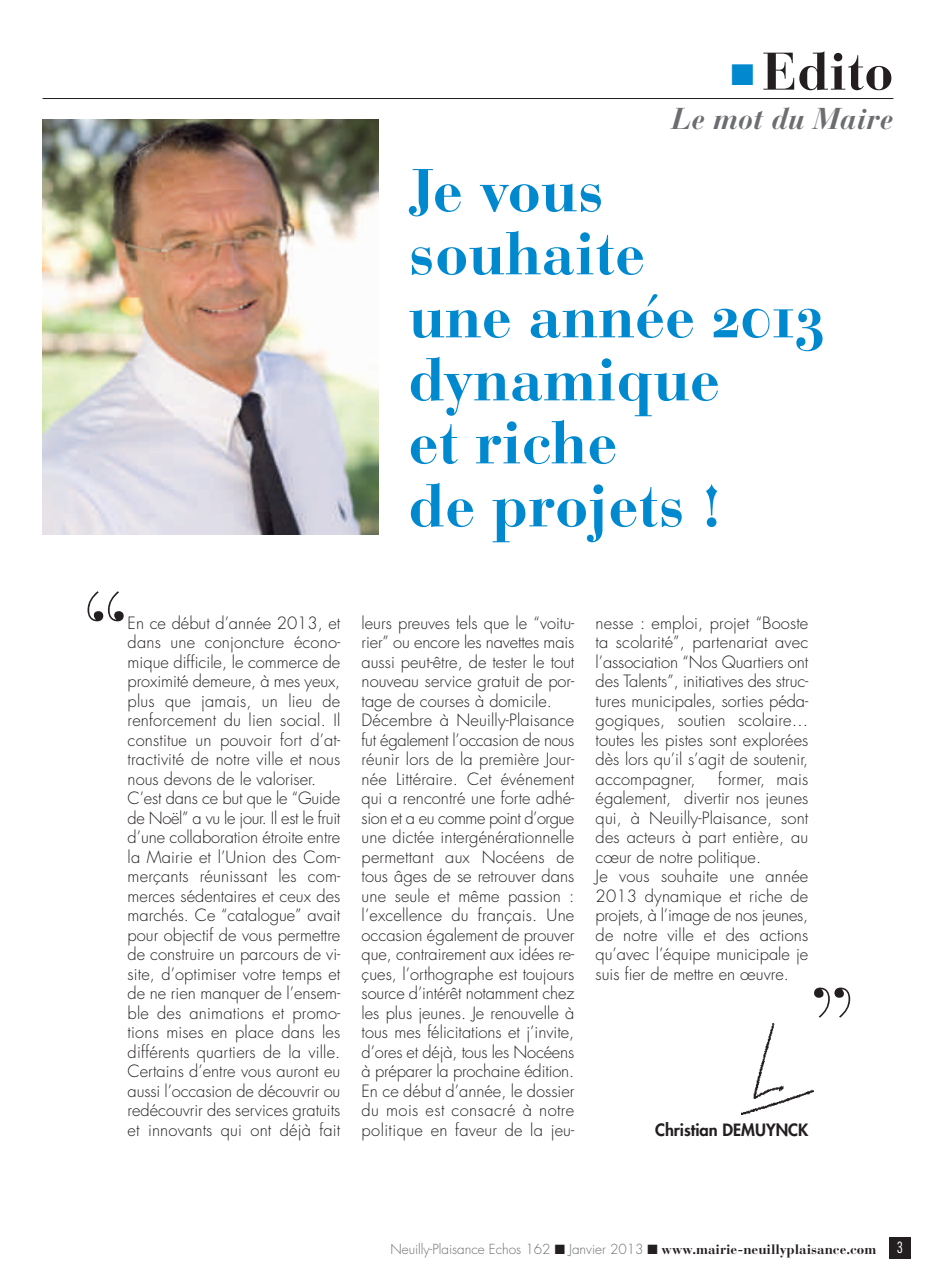
<style>
.page{position:relative;width:936px;height:1276px;background:#fff}
.page>*{position:absolute;margin:0;border:0;box-sizing:border-box;transform-origin:0 0}
.t1{font:105px "Bauer Bodoni Roman SC";color:#231f20}
.t2{font:60px/63px "Bauer Bodoni Bold Os F";color:#0089cf}
.t3{font:52.5px "Bauer Bodoni Bold Os F";color:#231f20}
.t4{font:30px "Bauer Bodoni Bold Italic Os F";color:#6c6d70}
.t5{font:300 16.5px/19.5px "Futura";color:#231f20}
.t6{font:800 16.5px "Futura";color:#231f20}
.t7{font:300 condensed 15px "Futura";color:#fff}
.t8{font:300 13.5px "Futura";color:#6c6d70}
.s1{color:#0089cf}
.s2{color:#231f20}
.s3{font-family:"Bauer Bodoni Bold Os F";font-weight:400;color:#231f20}
</style>
<div class="page">
<div style="left:889px;top:1237px;width:21px;height:22px;background:#231f20"></div>
<hr style="left:43px;top:98px;width:850px;height:1px;background:#231f20">
<img style="left:43px;top:119px;width:335px;height:416px">
<img style="left:741px;top:1024px;width:72px;height:91px">
<h3 class="t3" style="left:731px;top:53px;width:164px"><span class="s1">■</span> Edito</h3>
<h3 class="t4" style="left:672px;top:108px;width:223px">Le mot du Maire</h3>
<h2 class="t2" style="left:408px;top:167px;width:417px">Je vous souhaite<br>une année 2013 dynamique<br>et riche<br>de projets !</h2>
<h1 class="t1" style="left:79px;top:593px;width:54px">“</h1>
<p class="t5" style="left:128px;top:614px;width:214px">En ce début d’année 2013, et dans une conjoncture écono&shy;mique difficile, le commerce de proximité demeure, à mes yeux, plus que jamais, un lieu de renforcement du lien social. Il constitue un pouvoir fort d’at&shy;tractivité de notre ville et nous nous devons de le valoriser.<br>C’est dans ce but que le “Guide de Noël” a vu le jour. Il est le fruit d’une collaboration étroite entre la Mairie et l’Union des Com&shy;merçants réunissant les com&shy;merces sédentaires et ceux des marchés. Ce “catalogue” avait pour objectif de vous permettre de construire un parcours de vi&shy;site, d’optimiser votre temps et de ne rien manquer de l’ensem&shy;ble des animations et promo&shy;tions mises en place dans les différents quartiers de la ville.<br>Certains d’entre vous auront eu aussi l’occasion de découvrir ou redécouvrir des services gratuits et innovants qui ont déjà fait</p>
<p class="t5" style="left:361px;top:614px;width:214px">leurs preuves tels que le “voitu&shy;rier” ou encore les navettes mais aussi peut-être, de tester le tout nouveau service gratuit de por&shy;tage de courses à domicile.<br>Décembre à Neuilly-Plaisance fut également l’occasion de nous réunir lors de la première Jour&shy;née Littéraire. Cet événement qui a rencontré une forte adhé&shy;sion et a eu comme point d’orgue une dictée intergénérationnelle permettant aux Nocéens de tous âges de se retrouver dans une seule et même passion : l’excellence du français. Une occasion également de prouver que, contrairement aux idées re&shy;çues, l’orthographe est toujours source d’intérêt notamment chez les plus jeunes. Je renouvelle à tous mes félicitations et j’invite, d’ores et déjà, tous les Nocéens à préparer la prochaine édition.<br>En ce début d’année, le dossier du mois est consacré à notre politique en faveur de la jeu-</p>
<p class="t5" style="left:595px;top:614px;width:214px;text-align:justify">nesse : emploi, projet “Booste ta scolarité”, partenariat avec l’association “Nos Quartiers ont des Talents”, initiatives des struc&shy;tures municipales, sorties péda&shy;gogiques, soutien scolaire… toutes les pistes sont explorées dès lors qu’il s’agit de soutenir, accompagner,</p>
<p class="t5" style="left:595px;top:770px;width:214px;text-indent:123px">former, mais également, divertir nos jeunes qui, à Neuilly-Plaisance, sont des acteurs à part entière, au cœur de notre politique.<br>Je vous souhaite une année<br>2013 dynamique et riche de projets, à l’image de nos jeunes, de notre ville et des actions qu’avec l’équipe municipale je suis fier de mettre en œuvre.</p>
<h1 class="t1" style="left:805px;top:989px;width:54px">”</h1>
<p class="t6" style="left:655px;top:1122px;width:155px">Christian DEMUYNCK</p>
<p class="t8" style="left:390px;top:1243px;width:487px">Neuilly-Plaisance Echos 162 <span class="s2">■</span> Janvier 2013 <span class="s2">■</span> <span class="s3">www.mairie-neuillyplaisance.com</span></p>
<p class="t7" style="left:896px;top:1240px;width:8px">3</p>
</div>
